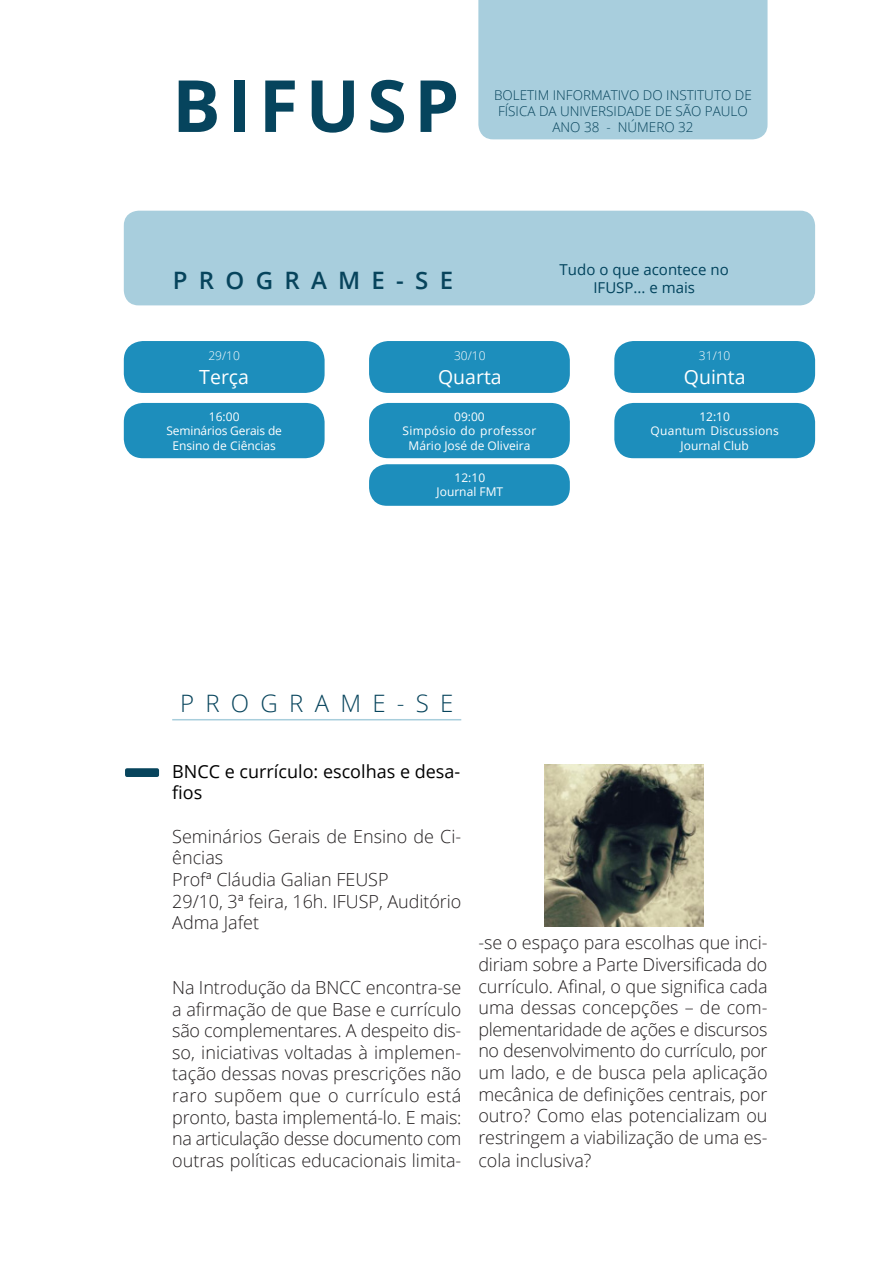
<style>
.page{position:relative;width:893px;height:1263px;background:#fff}
.page>*{position:absolute;margin:0;border:0;box-sizing:border-box;transform-origin:0 0}
.BIFUSP{font:700 72px "Open Sans";letter-spacing:.1em;color:#06445d}
.t1{font:600 24px "Open Sans";letter-spacing:.47em;color:#07445c}
.t2{font:300 24px "Open Sans";letter-spacing:.47em;color:#07445c}
.Dia_da_semana{font:19.5px "Open Sans";color:#fff}
.Corpo_de_texto{font:300 18px/21.6px "Open Sans";color:#231f20}
.Título_do_conteúdo{font:18px/21.6px "Open Sans";color:#000}
.Dia_da_semana-2{font:15px/18px "Open Sans";color:#00425c;text-align:center}
.Subtítulo_de_capa{font:300 13.5px/16.2px "Open Sans";color:#07445c}
.Texto_do_box{font:12px/14.4px "Open Sans";letter-spacing:.025em;color:#fff;text-align:center}
.Texto_do_box-2{font:12px/14.4px "Open Sans";color:#fff;text-align:center}
.Dia_do_mês{font:300 12px "Open Sans";color:#fff}
</style>
<div class="page">
<div style="left:124px;top:211px;width:691px;height:94px;background:#a8cedd;border-radius:15px"></div>
<div style="left:478px;top:0;width:289px;height:139px;background:#a8cedd"></div>
<div style="left:126px;top:769px;width:32px;height:7px;background:#07445c"></div>
<div style="left:125px;top:768px;width:34px;height:9px;border:2px solid #07445c"></div>
<hr style="left:172px;top:719px;width:289px;height:1px;background:#a8cedc">
<img style="left:544px;top:764px;width:160px;height:163px">
<div style="left:614px;top:403px;width:201px;height:55px;background:#1d8ebc;border-radius:19px"></div>
<div style="left:614px;top:341px;width:201px;height:52px;background:#1d8ebc;border-radius:19px"></div>
<div style="left:369px;top:464px;width:201px;height:42px;background:#1d8ebc;border-radius:18px"></div>
<div style="left:369px;top:341px;width:201px;height:52px;background:#1d8ebc;border-radius:19px"></div>
<div style="left:124px;top:403px;width:201px;height:55px;background:#1d8ebc;border-radius:19px"></div>
<div style="left:124px;top:341px;width:201px;height:52px;background:#1d8ebc;border-radius:19px"></div>
<div style="left:369px;top:403px;width:201px;height:55px;background:#1d8ebc;border-radius:19px"></div>
<p class="BIFUSP" style="left:172px;top:55px;width:289px">BIFUSP</p>
<p class="Subtítulo_de_capa" style="left:494px;top:86px;width:259px">BOLETIM INFORMATIVO DO INSTITUTO DE<br>FÍSICA DA UNIVERSIDADE DE SÃO PAULO</p>
<p class="Subtítulo_de_capa" style="left:552px;top:119px;width:143px">ANO 38 - NÚMERO 32</p>
<p class="t1" style="left:173px;top:264px;width:282px">PROGRAME-SE</p>
<p class="Dia_do_mês" style="left:208px;top:348px;width:33px">29/10</p>
<p class="Dia_da_semana" style="left:199px;top:363px;width:51px">Terça</p>
<p class="Texto_do_box-2" style="left:209px;top:409px;width:32px">16:00</p>
<p class="Texto_do_box-2" style="left:167px;top:423px;width:117px">Seminários Gerais de<br>Ensino de Ciências</p>
<p class="Dia_do_mês" style="left:454px;top:348px;width:33px">30/10</p>
<p class="Dia_da_semana" style="left:438px;top:363px;width:65px">Quarta</p>
<p class="Texto_do_box-2" style="left:454px;top:409px;width:32px">09:00</p>
<p class="Texto_do_box" style="left:403px;top:423px;width:135px">Simpósio do professor<br>Mário José de Oliveira</p>
<p class="Texto_do_box-2" style="left:455px;top:470px;width:32px">12:10</p>
<p class="Texto_do_box-2" style="left:437px;top:485px;width:68px">Journal FMT</p>
<p class="Dia_da_semana-2" style="left:560px;top:260px;width:171px">Tudo o que acontece no<br>IFUSP... e mais</p>
<p class="Dia_do_mês" style="left:699px;top:348px;width:33px">31/10</p>
<p class="Dia_da_semana" style="left:684px;top:363px;width:63px">Quinta</p>
<p class="Texto_do_box-2" style="left:699px;top:409px;width:32px">12:10</p>
<p class="Texto_do_box" style="left:650px;top:423px;width:130px">Quantum Discussions<br>Journal Club</p>
<p class="t2" style="left:180px;top:687px;width:275px">PROGRAME-SE</p>
<p class="Título_do_conteúdo" style="left:172px;top:760px;width:290px">BNCC e currículo: escolhas e desa&shy;fios</p>
<p class="Corpo_de_texto" style="left:172px;top:825px;width:291px">Seminários Gerais de Ensino de Ci&shy;ências</p>
<p class="Corpo_de_texto" style="left:172px;top:868px;width:218px">Profª Cláudia Galian FEUSP</p>
<p class="Corpo_de_texto" style="left:172px;top:890px;width:291px">29/10, 3ª feira, 16h. IFUSP, Auditório<br>Adma Jafet</p>
<p class="Corpo_de_texto" style="left:172px;top:976px;width:291px;text-align:justify">Na Introdução da BNCC encontra-se a afirmação de que Base e currículo são complementares. A despeito dis&shy;so, iniciativas voltadas à implemen&shy;tação dessas novas prescrições não raro supõem que o currículo está pronto, basta implementá-lo. E mais: na articulação desse documento com outras políticas educacionais limita-</p>
<p class="Corpo_de_texto" style="left:478px;top:931px;width:291px;text-align:justify">-se o espaço para escolhas que inci&shy;diriam sobre a Parte Diversificada do currículo. Afinal, o que significa cada uma dessas concepções – de com&shy;plementaridade de ações e discursos no desenvolvimento do currículo, por um lado, e de busca pela aplicação mecânica de definições centrais, por outro? Como elas potencializam ou restringem a viabilização de uma es-</p>
<p class="Corpo_de_texto" style="left:478px;top:1149px;width:115px">cola inclusiva?</p>
</div>
